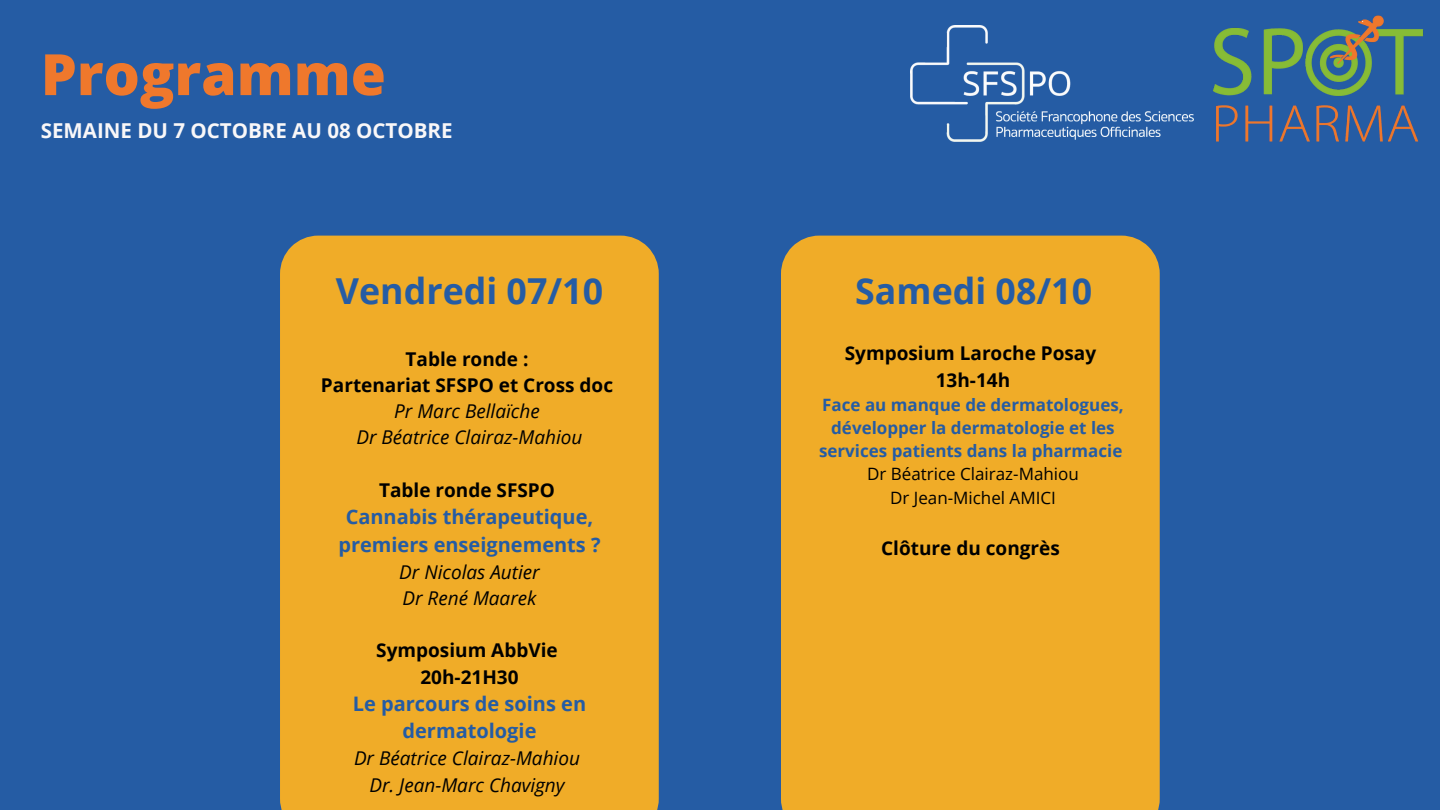
<style>
.page{position:relative;width:1440px;height:810px;background:#255ca4}
.page>*{position:absolute;margin:0;border:0;box-sizing:border-box;transform-origin:0 0}
.t1{font:800 57px "Open Sans";color:#ef782c}
.t2{font:700 35.8px "Open Sans";color:#255ca4}
.t3{font:700 20.5px "Open Sans";color:#f9f7f8}
.t4{font:700 20px/27.8px "Open Sans";color:#255ca4;text-align:center}
.t5{font:700 19px/26.2px "Open Sans";color:#000;text-align:center}
.t6{font:italic 19px/26.2px "Open Sans";color:#000;text-align:center}
.t7{font:700 17px/23.2px "Open Sans";color:#255ca4;text-align:center}
.t8{font:17px/23.2px "Open Sans";color:#000;text-align:center}
</style>
<div class="page">
<img style="left:1213px;top:15px;width:210px;height:127px">
<img style="left:910px;top:25px;width:284px;height:117px">
<div style="left:280px;top:236px;width:379px;height:574px;background:#f0ac28"></div>
<div style="left:781px;top:236px;width:379px;height:574px;background:#f0ac28"></div>
<h1 class="t1" style="left:41px;top:34px;width:347px">Programme</h1>
<p class="t3" style="left:41px;top:116px;width:413px">SEMAINE DU 7 OCTOBRE AU 08 OCTOBRE</p>
<h2 class="t2" style="left:336px;top:266px;width:269px">Vendredi 07/10</h2>
<p class="t5" style="left:321px;top:345px;width:294px">Table ronde :<br>Partenariat SFSPO et Cross doc</p>
<p class="t6" style="left:356px;top:398px;width:228px">Pr Marc Bellaïche<br>Dr Béatrice Clairaz-Mahiou</p>
<p class="t5" style="left:379px;top:476px;width:177px">Table ronde SFSPO</p>
<p class="t4" style="left:338px;top:502px;width:264px">Cannabis thérapeutique, premiers enseignements ?</p>
<p class="t6" style="left:399px;top:558px;width:142px;text-align:left">Dr Nicolas Autier<br>Dr René Maarek</p>
<p class="t5" style="left:376px;top:637px;width:183px">Symposium AbbVie<br>20h-21H30</p>
<p class="t4" style="left:353px;top:689px;width:235px">Le parcours de soins en dermatologie</p>
<p class="t6" style="left:354px;top:745px;width:228px">Dr Béatrice Clairaz-Mahiou<br>Dr. Jean-Marc Chavigny</p>
<h2 class="t2" style="left:855px;top:266px;width:238px">Samedi 08/10</h2>
<p class="t5" style="left:845px;top:340px;width:253px">Symposium Laroche Posay<br>13h-14h</p>
<p class="t7" style="left:819px;top:393px;width:306px">Face au manque de dermatologues, développer la dermatologie et les services patients dans la pharmacie</p>
<p class="t8" style="left:867px;top:462px;width:213px">Dr Béatrice Clairaz-Mahiou<br>Dr Jean-Michel AMICI</p>
<p class="t5" style="left:881px;top:535px;width:180px">Clôture du congrès</p>
</div>
